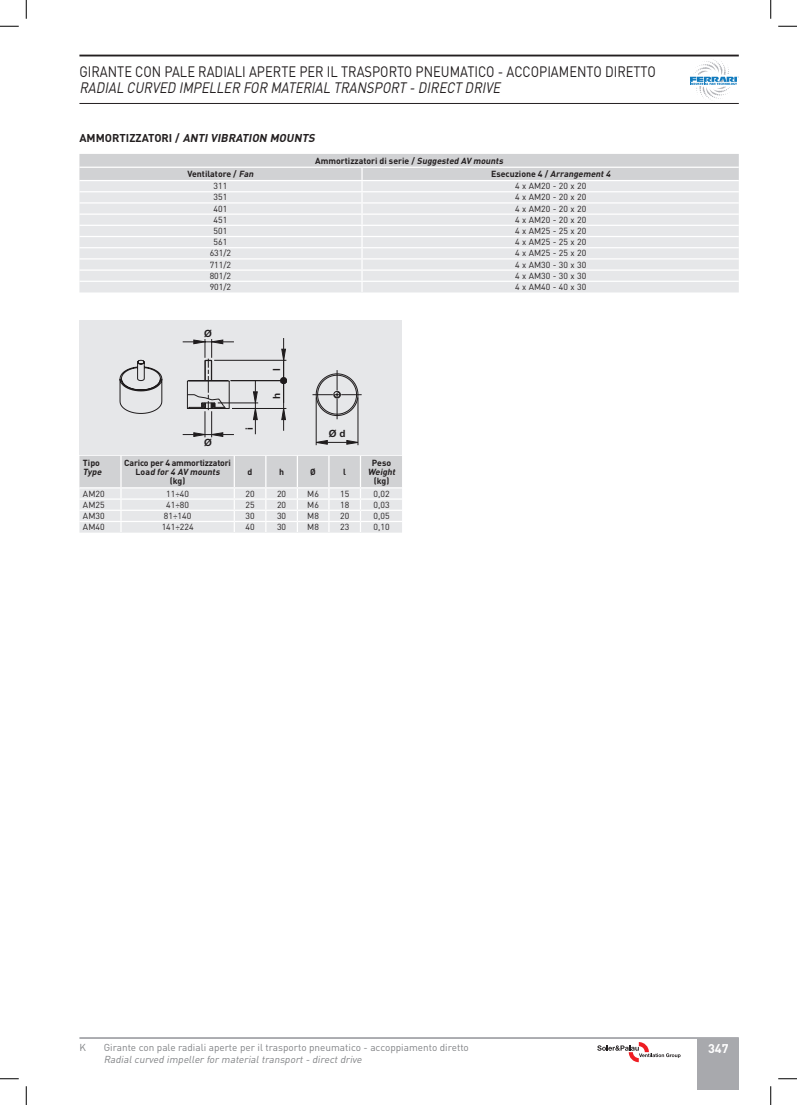
<style>
.page{position:relative;width:797px;height:1105px;background:#fff}
.page>*{position:absolute;margin:0;border:0;box-sizing:border-box;transform-origin:0 0}
.t1{font:15px "DIN";color:#231f20;scale:.86 1}
.t2{font:italic 15px "DIN";color:#231f20;scale:.86 1}
.t3{font:700 12.5px "DIN";color:#fff}
.t4{font:italic 700 11.25px "DIN";color:#231f20}
.t5{font:10px "DIN";color:#808285}
.t6{font:italic 10px "DIN";color:#808285}
.t7{font:700 10px "Arial";color:#231f20}
.t8{font:8.75px "DIN";color:#231f20}
.t9{font:700 8.75px "DIN";color:#231f20}
.t10{font:700 8.75px/9.4px "DIN";letter-spacing:-.02em;color:#231f20;text-align:center}
.t11{font:italic 700 8.75px "DIN";color:#231f20}
.s1{font-style:normal}
.s2{font-style:italic}
</style>
<div class="page">
<hr style="left:79px;top:1037px;width:659px;height:2px;background:#a8a9ad">
<hr style="left:79px;top:55px;width:659px;height:1px;background:#231f20">
<hr style="left:79px;top:103px;width:659px;height:1px;background:#231f20">
<svg style="left:690px;top:59px;width:48px;height:41px"></svg>
<svg style="left:597px;top:1042px;width:83px;height:20px"></svg>
<svg style="left:79px;top:154px;width:659px;height:138px;background:#e4e5e7"></svg>
<svg style="left:79px;top:456px;width:323px;height:77px;background:#dfe0e2"></svg>
<hr style="left:120px;top:456px;width:2px;height:31px;background:#fff">
<hr style="left:234px;top:456px;width:1px;height:31px;background:#fff">
<hr style="left:265px;top:456px;width:1px;height:31px;background:#fff">
<hr style="left:297px;top:456px;width:1px;height:31px;background:#fff">
<hr style="left:328px;top:456px;width:1px;height:31px;background:#fff">
<hr style="left:360px;top:456px;width:1px;height:31px;background:#fff">
<div style="left:79px;top:320px;width:323px;height:134px;background:#e6e7e9"></div>
<svg style="left:119px;top:360px;width:43px;height:54px"></svg>
<hr style="left:316px;top:397px;width:1px;height:48px;background:#231f20">
<hr style="left:358px;top:397px;width:1px;height:48px;background:#231f20">
<svg style="left:183px;top:338px;width:179px;height:106px"></svg>
<div style="left:697px;top:1038px;width:41px;height:51px;background:#a8a9ad"></div>
<svg style="left:0;top:25px;width:19px;height:2px"></svg>
<svg style="left:778px;top:25px;width:19px;height:2px"></svg>
<svg style="left:0;top:1078px;width:19px;height:1px"></svg>
<svg style="left:778px;top:1078px;width:19px;height:1px"></svg>
<svg style="left:25px;top:0;width:2px;height:19px"></svg>
<svg style="left:25px;top:1086px;width:2px;height:19px"></svg>
<svg style="left:770px;top:0;width:1px;height:19px"></svg>
<svg style="left:770px;top:1086px;width:1px;height:19px"></svg>
<h1 class="t1" style="left:79px;top:62px;width:671px">GIRANTE CON PALE RADIALI APERTE PER IL TRASPORTO PNEUMATICO - ACCOPIAMENTO DIRETTO</h1>
<h1 class="t2" style="left:79px;top:79px;width:494px">RADIAL CURVED IMPELLER FOR MATERIAL TRANSPORT -DIRECT DRIVE</h1>
<p class="t4" style="left:79px;top:130px;width:239px"><span class="s1">A M M O R T I Z ZAT O R I /</span> ANTIVIBRATION MOUNTS</p>
<p class="t9" style="left:315px;top:155px;width:191px">Ammortizzatori di serie / <span class="s2">Suggested AV mounts</span></p>
<p class="t9" style="left:187px;top:168px;width:69px">Ventilatore / <span class="s2">Fan</span></p>
<p class="t9" style="left:491px;top:168px;width:123px">Es e c u z i o n e 4 / <span class="s2">Arrangement4</span></p>
<p class="t8" style="left:213px;top:181px;width:15px">311</p>
<p class="t8" style="left:515px;top:181px;width:72px">4 x AM20 - 20 x 20</p>
<p class="t8" style="left:213px;top:192px;width:15px">351</p>
<p class="t8" style="left:515px;top:192px;width:72px">4 x AM20 - 20 x 20</p>
<p class="t8" style="left:213px;top:203px;width:15px">401</p>
<p class="t8" style="left:515px;top:203px;width:72px">4 x AM20 - 20 x 20</p>
<p class="t8" style="left:213px;top:214px;width:15px">451</p>
<p class="t8" style="left:515px;top:214px;width:72px">4 x AM20 - 20 x 20</p>
<p class="t8" style="left:213px;top:225px;width:15px">501</p>
<p class="t8" style="left:515px;top:225px;width:72px">4 x AM25 - 25 x 20</p>
<p class="t8" style="left:213px;top:237px;width:15px">561</p>
<p class="t8" style="left:515px;top:237px;width:72px">4 x AM25 - 25 x 20</p>
<p class="t8" style="left:210px;top:248px;width:23px">631/2</p>
<p class="t8" style="left:515px;top:248px;width:72px">4 x AM25 - 25 x 20</p>
<p class="t8" style="left:210px;top:259px;width:23px">711/2</p>
<p class="t8" style="left:515px;top:259px;width:72px">4 x AM30 - 30 x 30</p>
<p class="t8" style="left:210px;top:270px;width:23px">801/2</p>
<p class="t8" style="left:515px;top:270px;width:72px">4 x AM30 - 30 x 30</p>
<p class="t8" style="left:210px;top:281px;width:23px">901/2</p>
<p class="t8" style="left:515px;top:281px;width:72px">4 x AM40 - 40 x 30</p>
<p class="t7" style="left:204px;top:327px;width:9px">Ø</p>
<p class="t7" style="left:204px;top:435px;width:9px">Ø</p>
<p class="t7" style="left:243px;top:430px;width:4px;rotate:-90deg">i</p>
<p class="t7" style="left:270px;top:371px;width:4px;rotate:-90deg">l</p>
<p class="t7" style="left:270px;top:399px;width:8px;rotate:-90deg">h</p>
<p class="t7" style="left:329px;top:427px;width:18px">Ø d</p>
<p class="t9" style="left:83px;top:457px;width:19px">Tipo</p>
<p class="t11" style="left:83px;top:466px;width:22px">Type</p>
<p class="t10" style="left:124px;top:457px;width:108px">Carico per 4 ammortizzatori<br>L o a <span class="s2">d for 4 AV mounts<br></span>(kg)</p>
<p class="t9" style="left:248px;top:466px;width:6px">d</p>
<p class="t9" style="left:279px;top:466px;width:6px">h</p>
<p class="t9" style="left:310px;top:466px;width:7px">Ø</p>
<p class="t9" style="left:343px;top:466px;width:4px">l</p>
<p class="t9" style="left:372px;top:457px;width:21px">Peso</p>
<p class="t11" style="left:368px;top:466px;width:31px">Weight</p>
<p class="t9" style="left:374px;top:475px;width:17px">(kg)</p>
<p class="t8" style="left:83px;top:488px;width:23px">AM20</p>
<p class="t8" style="left:166px;top:488px;width:24px">11÷40</p>
<p class="t8" style="left:245px;top:488px;width:11px">20</p>
<p class="t8" style="left:277px;top:488px;width:11px">20</p>
<p class="t8" style="left:307px;top:488px;width:13px">M6</p>
<p class="t8" style="left:340px;top:488px;width:11px">15</p>
<p class="t8" style="left:373px;top:488px;width:18px">0,02</p>
<p class="t8" style="left:83px;top:499px;width:23px">AM25</p>
<p class="t8" style="left:166px;top:499px;width:24px">41÷80</p>
<p class="t8" style="left:245px;top:499px;width:11px">25</p>
<p class="t8" style="left:277px;top:499px;width:11px">20</p>
<p class="t8" style="left:307px;top:499px;width:13px">M6</p>
<p class="t8" style="left:340px;top:499px;width:11px">18</p>
<p class="t8" style="left:373px;top:499px;width:18px">0,03</p>
<p class="t8" style="left:83px;top:510px;width:23px">AM30</p>
<p class="t8" style="left:164px;top:510px;width:29px">81÷140</p>
<p class="t8" style="left:245px;top:510px;width:11px">30</p>
<p class="t8" style="left:277px;top:510px;width:11px">30</p>
<p class="t8" style="left:307px;top:510px;width:13px">M8</p>
<p class="t8" style="left:340px;top:510px;width:11px">20</p>
<p class="t8" style="left:373px;top:510px;width:18px">0,05</p>
<p class="t8" style="left:83px;top:521px;width:23px">AM40</p>
<p class="t8" style="left:162px;top:521px;width:33px">141÷224</p>
<p class="t8" style="left:245px;top:521px;width:11px">40</p>
<p class="t8" style="left:277px;top:521px;width:11px">30</p>
<p class="t8" style="left:307px;top:521px;width:13px">M8</p>
<p class="t8" style="left:340px;top:521px;width:11px">23</p>
<p class="t8" style="left:373px;top:521px;width:18px">0,10</p>
<p class="t5" style="left:79px;top:1041px;width:8px">K</p>
<p class="t5" style="left:104px;top:1041px;width:367px">Girante con pale radiali aperte per il trasporto pneumatico - accoppiamento diretto</p>
<p class="t6" style="left:104px;top:1053px;width:262px">Radialcurved impeller for materialtransport- directdrive</p>
<h2 class="t3" style="left:708px;top:1040px;width:22px">347</h2>
</div>
